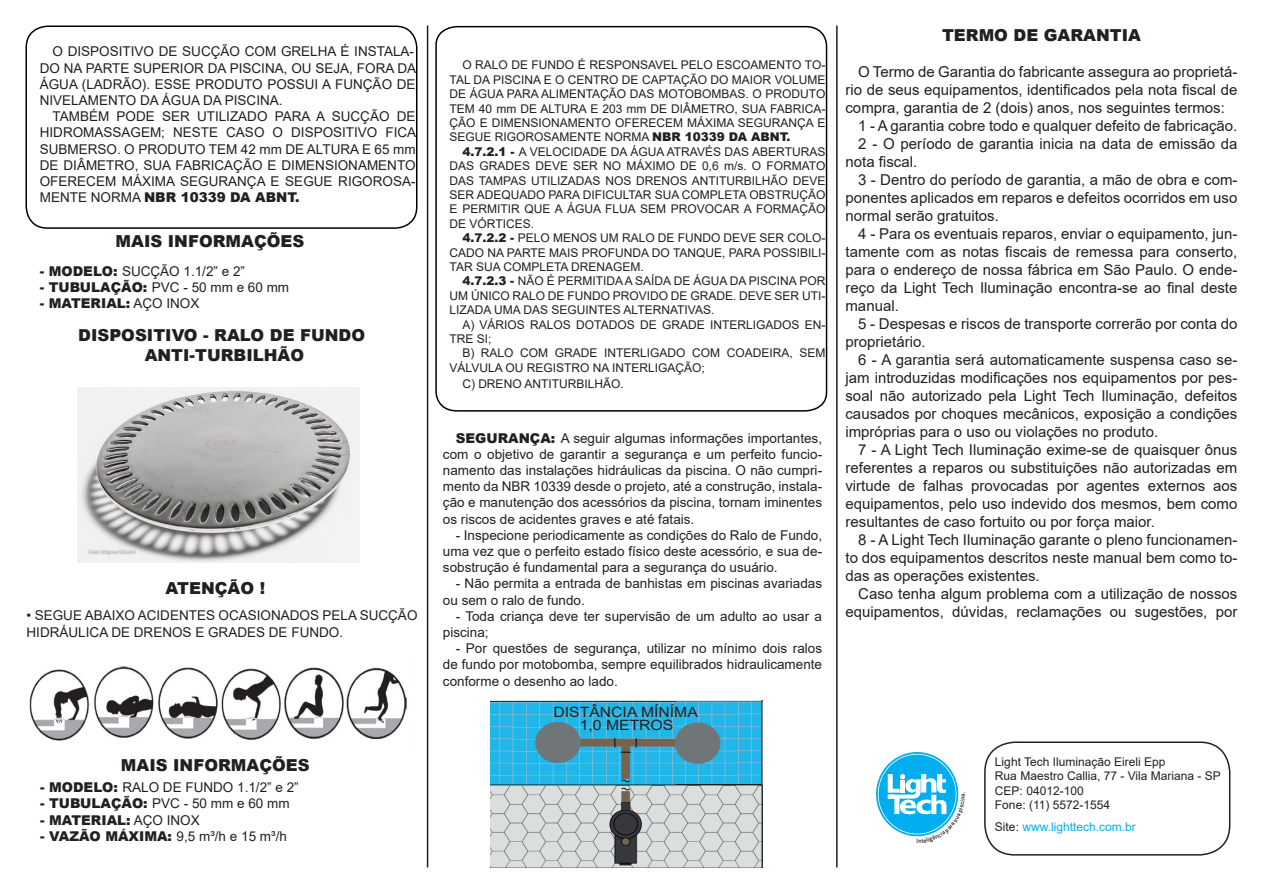
<style>
.page{position:relative;width:1263px;height:893px;background:#fff}
.page>*{position:absolute;margin:0;border:0;box-sizing:border-box;transform-origin:0 0}
.t1{font:900 16.5px "Arial";color:#231f20}
.t2{font:15px/18px "Arial";color:#231f20;text-align:justify}
.t3{font:14.1px "Arial";color:#231f20;scale:1.11 1}
.t4{font:13.5px/16.2px "Arial";color:#231f20}
.t5{font:900 13.5px "Arial";color:#231f20}
.t6{font:12px/14.4px "Arial";color:#231f20;text-align:justify}
.t7{font:12px "Arial";color:#00aeef}
.s1{font-weight:900}
.s2{font-weight:400}
.s3{color:#231f20}
</style>
<div class="page">
<div style="left:26px;top:26px;width:391px;height:203px;border:2px solid #000;border-radius:21px"></div>
<img style="left:77px;top:387px;width:282px;height:176px">
<svg style="left:435px;top:25px;width:393px;height:387px"></svg>
<img style="left:29px;top:666px;width:378px;height:75px">
<hr style="left:836px;top:26px;width:2px;height:841px;background:#231f20">
<hr style="left:427px;top:26px;width:1px;height:841px;background:#231f20">
<div style="left:984px;top:741px;width:246px;height:115px;border:2px solid #231f20;border-radius:30px"></div>
<img style="left:490px;top:701px;width:272px;height:166px">
<svg style="left:878px;top:754px;width:81px;height:83px"></svg>
<p class="t4" style="left:40px;top:43px;width:378px;text-indent:13px">O DISPOSITIVO DE SUCÇÃO COM GRELHA É INSTALA-DO NA PARTE SUPERIOR DA PISCINA, OU SEJA, FORA DA ÁGUA (LADRÃO). ESSE PRODUTO POSSUI A FUNÇÃO DE NIVELAMENTO DA ÁGUA DA PISCINA.</p>
<p class="t4" style="left:40px;top:108px;width:378px;text-align:justify;text-indent:13px">TAMBÉM PODE SER UTILIZADO PARA A SUCÇÃO DE HIDROMASSAGEM; NESTE CASO O DISPOSITIVO FICA SUBMERSO. O PRODUTO TEM 42 mm DE ALTURA E 65 mm DE DIÂMETRO, SUA FABRICAÇÃO E DIMENSIONAMENTO OFERECEM MÁXIMA SEGURANÇA E SEGUE RIGOROSA-MENTE NORMA <span class="s1">NBR 10339 DA ABNT.</span></p>
<p class="t1" style="left:116px;top:230px;width:190px">MAIS INFORMAÇÕES</p>
<p class="t4" style="left:40px;top:263px;width:207px"><span class="s1">- MODELO:</span> SUCÇÃO 1.1/2” e 2”</p>
<p class="t4" style="left:40px;top:279px;width:251px"><span class="s1">- TUBULAÇÃO:</span> PVC - 50 mm e 60 mm</p>
<p class="t5" style="left:40px;top:294px;width:161px">- MATERIAL: <span class="s2">AÇO INOX</span></p>
<p class="t1" style="left:78px;top:323px;width:288px">DISPOSITIVO - RALO DE FUNDO</p>
<p class="t1" style="left:145px;top:343px;width:161px">ANTI-TURBILHÃO</p>
<p class="t1" style="left:165px;top:576px;width:101px">ATENÇÃO !</p>
<p class="t4" style="left:27px;top:607px;width:392px">• SEGUE ABAIXO ACIDENTES OCASIONADOS PELA SUCÇÃO<br>HIDRÁULICA DE DRENOS E GRADES DE FUNDO.</p>
<p class="t1" style="left:121px;top:753px;width:190px">MAIS INFORMAÇÕES</p>
<p class="t4" style="left:40px;top:779px;width:260px"><span class="s1">- MODELO:</span> RALO DE FUNDO 1.1/2” e 2”</p>
<p class="t4" style="left:40px;top:795px;width:251px"><span class="s1">- TUBULAÇÃO:</span> PVC - 50 mm e 60 mm</p>
<p class="t5" style="left:40px;top:810px;width:161px">- MATERIAL: <span class="s2">AÇO INOX</span></p>
<p class="t4" style="left:40px;top:828px;width:248px"><span class="s1">- VAZÃO MÁXIMA:</span> 9,5 m³/h e 15 m³/h</p>
<p class="t6" style="left:450px;top:58px;width:377px;text-indent:13px">O RALO DE FUNDO É RESPONSAVEL PELO ESCOAMENTO TO-TAL DA PISCINA E O CENTRO DE CAPTAÇÃO DO MAIOR VOLUME DE ÁGUA PARA ALIMENTAÇÃO DAS MOTOBOMBAS. O PRODUTO TEM 40 mm DE ALTURA E 203 mm DE DIÂMETRO, SUA FABRICA-ÇÃO E DIMENSIONAMENTO OFERECEM MÁXIMA SEGURANÇA E SEGUE RIGOROSAMENTE NORMA <span class="s1">NBR 10339 DA ABNT.</span></p>
<p class="t6" style="left:450px;top:144px;width:377px;text-indent:13px"><span class="s1">4.7.2.1 -</span> A VELOCIDADE DA ÁGUA ATRAVÉS DAS ABERTURAS DAS GRADES DEVE SER NO MÁXIMO DE 0,6 m/s. O FORMATO DAS TAMPAS UTILIZADAS NOS DRENOS ANTITURBILHÃO DEVE SER ADEQUADO PARA DIFICULTAR SUA COMPLETA OBSTRUÇÃO E PERMITIR QUE A ÁGUA FLUA SEM PROVOCAR A FORMAÇÃO DE VÓRTICES.</p>
<p class="t6" style="left:450px;top:231px;width:377px;text-indent:13px"><span class="s1">4.7.2.2 -</span> PELO MENOS UM RALO DE FUNDO DEVE SER COLO-CADO NA PARTE MAIS PROFUNDA DO TANQUE, PARA POSSIBILI-TAR SUA COMPLETA DRENAGEM.</p>
<p class="t6" style="left:450px;top:274px;width:377px;text-indent:13px"><span class="s1">4.7.2.3 -</span> NÃO É PERMITIDA A SAÍDA DE ÁGUA DA PISCINA POR UM ÚNICO RALO DE FUNDO PROVIDO DE GRADE. DEVE SER UTI-LIZADA UMA DAS SEGUINTES ALTERNATIVAS.</p>
<p class="t6" style="left:450px;top:317px;width:377px;text-indent:13px">A) VÁRIOS RALOS DOTADOS DE GRADE INTERLIGADOS EN-<br>TRE SI;</p>
<p class="t6" style="left:450px;top:346px;width:377px;text-indent:13px">B) RALO COM GRADE INTERLIGADO COM COADEIRA, SEM<br>VÁLVULA OU REGISTRO NA INTERLIGAÇÃO;</p>
<p class="t6" style="left:462px;top:376px;width:163px">C) DRENO ANTITURBILHÃO.</p>
<p class="t4" style="left:443px;top:430px;width:381px;text-align:justify;text-indent:13px"><span class="s1">SEGURANÇA:</span> A seguir algumas informações importantes, com o objetivo de garantir a segurança e um perfeito funcio&shy;namento das instalações hidráulicas da piscina. O não cumpri&shy;mento da NBR 10339 desde o projeto, até a construção, instala&shy;ção e manutenção dos acessórios da piscina, tornam iminentes os riscos de acidentes graves e até fatais.</p>
<p class="t4" style="left:443px;top:527px;width:381px;text-align:justify;text-indent:13px">- Inspecione periodicamente as condições do Ralo de Fundo, uma vez que o perfeito estado físico deste acessório, e sua de&shy;sobstrução é fundamental para a segurança do usuário.</p>
<p class="t4" style="left:443px;top:575px;width:381px;text-indent:13px">- Não permita a entrada de banhistas em piscinas avariadas ou sem o ralo de fundo.</p>
<p class="t4" style="left:443px;top:608px;width:381px;text-indent:13px">- Toda criança deve ter supervisão de um adulto ao usar a piscina;</p>
<p class="t4" style="left:443px;top:640px;width:381px;text-align:justify;text-indent:13px">- Por questões de segurança, utilizar no mínimo dois ralos de fundo por motobomba, sempre equilibrados hidraulicamente conforme o desenho ao lado.</p>
<p class="t3" style="left:553px;top:702px;width:132px">DISTÂNCIA MÍNÍMA</p>
<p class="t3" style="left:580px;top:716px;width:86px">1,0 METROS</p>
<p class="t1" style="left:942px;top:23px;width:200px">TERMO DE GARANTIA</p>
<p class="t2" style="left:845px;top:62px;width:393px;text-indent:13px">O Termo de Garantia do fabricante assegura ao proprietá&shy;rio de seus equipamentos, identificados pela nota fiscal de compra, garantia de 2 (dois) anos, nos seguintes termos:</p>
<p class="t2" style="left:858px;top:116px;width:381px">1 - A garantia cobre todo e qualquer defeito de fabricação.</p>
<p class="t2" style="left:845px;top:134px;width:393px;text-indent:13px">2 - O período de garantia inicia na data de emissão da nota fiscal.</p>
<p class="t2" style="left:845px;top:170px;width:393px;text-indent:13px">3 - Dentro do período de garantia, a mão de obra e com&shy;ponentes aplicados em reparos e defeitos ocorridos em uso normal serão gratuitos.</p>
<p class="t2" style="left:845px;top:224px;width:393px;text-indent:13px">4 - Para os eventuais reparos, enviar o equipamento, jun&shy;tamente com as notas fiscais de remessa para conserto, para o endereço de nossa fábrica em São Paulo. O ende&shy;reço da Light Tech Iluminação encontra-se ao final deste manual.</p>
<p class="t2" style="left:845px;top:314px;width:393px;text-indent:13px">5 - Despesas e riscos de transporte correrão por conta do proprietário.</p>
<p class="t2" style="left:845px;top:350px;width:393px;text-indent:13px">6 - A garantia será automaticamente suspensa caso se&shy;jam introduzidas modificações nos equipamentos por pes&shy;soal não autorizado pela Light Tech Iluminação, defeitos causados por choques mecânicos, exposição a condições impróprias para o uso ou violações no produto.</p>
<p class="t2" style="left:845px;top:440px;width:393px;text-indent:13px">7 - A Light Tech Iluminação exime-se de quaisquer ônus referentes a reparos ou substituições não autorizadas em virtude de falhas provocadas por agentes externos aos equipamentos, pelo uso indevido dos mesmos, bem como resultantes de caso fortuito ou por força maior.</p>
<p class="t2" style="left:845px;top:530px;width:393px;text-indent:13px">8 - A Light Tech Iluminação garante o pleno funcionamen&shy;to dos equipamentos descritos neste manual bem como to&shy;das as operações existentes.</p>
<p class="t2" style="left:845px;top:584px;width:393px;text-align:right">Caso tenha algum problema com a utilização de nossos equipamentos, dúvidas, reclamações ou sugestões, por</p>
<p class="t6" style="left:995px;top:754px;width:172px">Light Tech Iluminação Eireli Epp</p>
<p class="t6" style="left:995px;top:769px;width:227px">Rua Maestro Callia, 77 - Vila Mariana - SP</p>
<p class="t6" style="left:995px;top:783px;width:90px">CEP: 04012-100</p>
<p class="t6" style="left:995px;top:797px;width:117px">Fone: (11) 5572-1554</p>
<p class="t7" style="left:995px;top:818px;width:142px"><span class="s3">Site:</span> www.lighttech.com.br</p>
</div>
